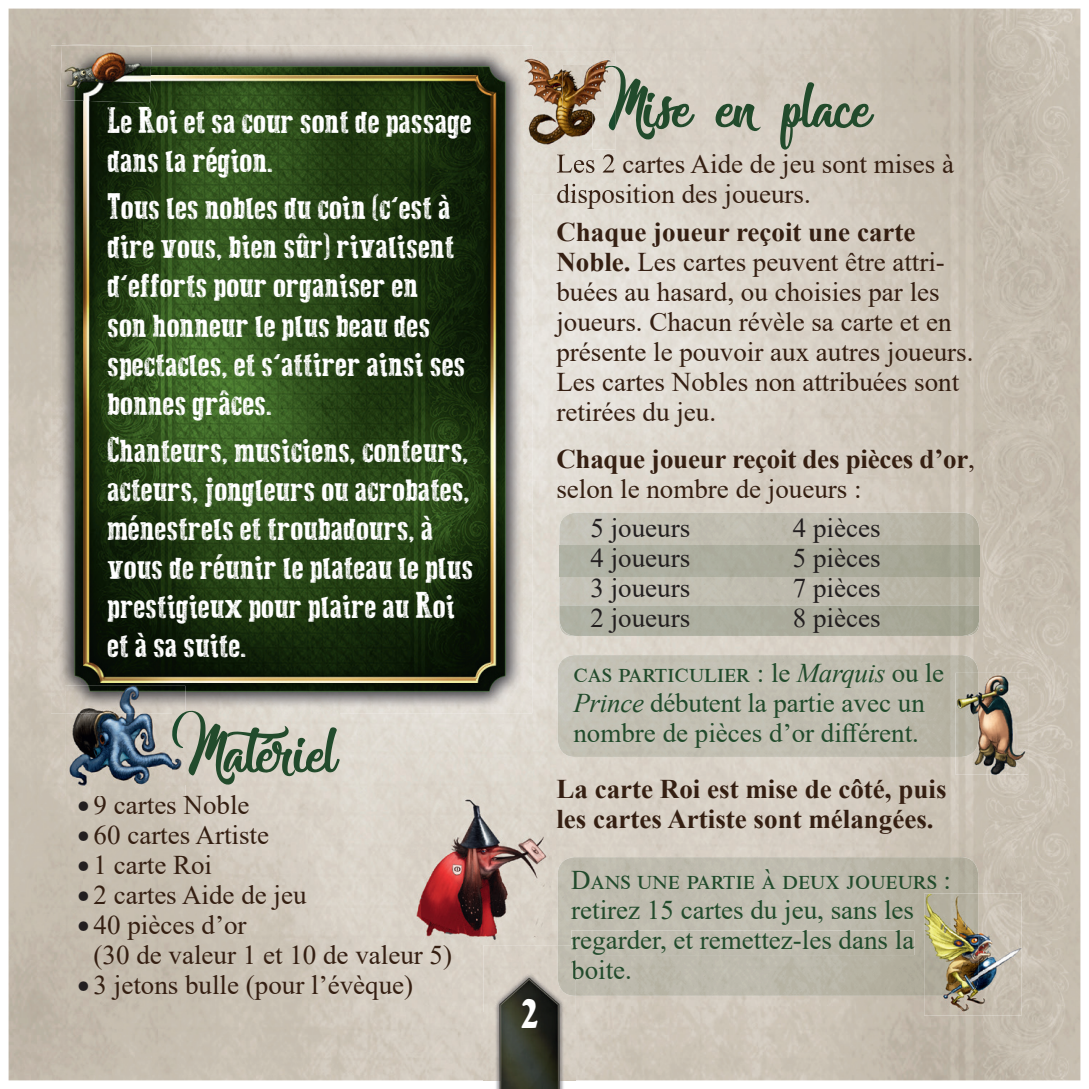
<style>
.page{position:relative;width:1089px;height:1089px;background:#fff}
.page>*{position:absolute;margin:0;border:0;box-sizing:border-box;transform-origin:0 0}
.t1{font:108px "Marguaritas";letter-spacing:.005em;color:#224b2c}
.t2{font:36px/39px "Dust West";color:#fff}
.t3{font:700 36px "Albert Text";color:#fff}
.t4{font:27px/30px "Times New Roman";color:#351f12}
.t5{font:27px/30px "Times New Roman";color:#224b2c}
.t6{font:700 27px/30px "Times New Roman";color:#351f12}
.t7{font:27px "Times New Roman";color:#231f20}
.s1{font-family:"Minion Pro";font-size:36px;color:#231f20}
.s2{font-weight:700}
.s3{font-weight:400}
.s4{color:#231f20}
.s5{font-style:italic}
</style>
<div class="page">
<img style="left:9px;top:9px;width:1071px;height:1071px">
<img style="left:51px;top:45px;width:481px;height:668px">
<img style="left:185px;top:711px;width:155px;height:2px">
<img style="left:559px;top:512px;width:420px;height:93px">
<img style="left:559px;top:546px;width:420px;height:30px">
<img style="left:559px;top:605px;width:420px;height:31px">
<img style="left:558px;top:655px;width:420px;height:102px">
<img style="left:558px;top:857px;width:420px;height:138px">
<img style="left:571px;top:930px;width:343px;height:25px">
<img style="left:575px;top:960px;width:55px;height:19px">
<img style="left:924px;top:893px;width:97px;height:122px">
<img style="left:924px;top:893px;width:54px;height:102px">
<img style="left:525px;top:51px;width:90px;height:144px">
<img style="left:592px;top:66px;width:23px;height:84px">
<img style="left:557px;top:154px;width:58px;height:24px">
<img style="left:557px;top:184px;width:58px;height:11px">
<img style="left:562px;top:65px;width:42px;height:44px">
<img style="left:62px;top:44px;width:49px;height:1px">
<img style="left:60px;top:45px;width:92px;height:58px">
<img style="left:955px;top:673px;width:73px;height:101px">
<img style="left:955px;top:673px;width:23px;height:84px">
<img style="left:406px;top:796px;width:145px;height:148px">
<img style="left:65px;top:685px;width:120px;height:111px">
<img style="left:172px;top:713px;width:13px;height:71px">
<svg style="left:172px;top:711px;width:13px;height:2px"></svg>
<img style="left:95px;top:795px;width:90px;height:1px">
<img style="left:483px;top:945px;width:92px;height:144px">
<img style="left:558px;top:945px;width:17px;height:50px">
<svg style="left:571px;top:945px;width:4px;height:10px"></svg>
<img style="left:571px;top:960px;width:4px;height:19px">
<h2 class="t2" style="left:107px;top:101px;width:366px">Le Roi et sa cour sont de passage</h2>
<h2 class="t2" style="left:107px;top:136px;width:345px;line-height:47.4px">dans la région.<br>Tous les nobles du coin (c’est à</h2>
<h2 class="t2" style="left:107px;top:227px;width:360px">dire vous, bien sûr) rivalisent d’efforts pour organiser en son honneur le plus beau des spectacles, et s’attirer ainsi ses bonnes grâces.</h2>
<h2 class="t2" style="left:107px;top:430px;width:368px">Chanteurs, musiciens, conteurs, acteurs, jongleurs ou acrobates, ménestrels et troubadours, à vous de réunir le plateau le plus prestigieux pour plaire au Roi et à sa suite.</h2>
<h1 class="t1" style="left:172px;top:691px;width:167px">Matériel</h1>
<p class="t4" style="left:77px;top:789px;width:174px"><span class="s1">•</span> 9 cartes Noble</p>
<p class="t4" style="left:77px;top:819px;width:194px"><span class="s1">•</span> 60 cartes Artiste</p>
<p class="t4" style="left:77px;top:849px;width:137px"><span class="s1">•</span> 1 carte Roi</p>
<p class="t4" style="left:77px;top:879px;width:231px"><span class="s1">•</span> 2 cartes Aide de jeu</p>
<p class="t4" style="left:94px;top:909px;width:360px;text-indent:-17px"><span class="s1">•</span> 40 pièces d’or<br>(30 de valeur 1 et 10 de valeur 5)</p>
<p class="t4" style="left:77px;top:969px;width:338px"><span class="s1">•</span> 3 jetons bulle (pour l’évèque)</p>
<h2 class="t3" style="left:521px;top:989px;width:18px">2</h2>
<h1 class="t1" style="left:592px;top:46px;width:280px">Mise en place</h1>
<p class="t4" style="left:556px;top:148px;width:399px">Les 2 cartes Aide de jeu sont mises à disposition des joueurs.</p>
<p class="t4" style="left:556px;top:216px;width:418px"><span class="s2">Chaque joueur reçoit une carte Noble.</span> Les cartes peuvent être attri&shy;buées au hasard, ou choisies par les joueurs. Chacun révèle sa carte et en présente le pouvoir aux autres joueurs.<br>Les cartes Nobles non attribuées sont retirées du jeu.</p>
<p class="t6" style="left:556px;top:443px;width:420px">Chaque joueur reçoit des pièces d’or<span class="s3">, selon le nombre de joueurs :</span></p>
<p class="t7" style="left:590px;top:508px;width:101px">5 joueurs</p>
<p class="t7" style="left:792px;top:508px;width:89px">4 pièces</p>
<p class="t7" style="left:590px;top:538px;width:101px">4 joueurs</p>
<p class="t7" style="left:792px;top:538px;width:89px">5 pièces</p>
<p class="t7" style="left:590px;top:568px;width:101px">3 joueurs</p>
<p class="t7" style="left:792px;top:568px;width:89px">7 pièces</p>
<p class="t7" style="left:590px;top:598px;width:101px">2 joueurs</p>
<p class="t5" style="left:573px;top:589px;width:372px;line-height:55.5px;text-indent:219px"><span class="s4">8 pièces<br></span>CAS PARTICULIER : le <span class="s5">Marquis</span> ou le</p>
<p class="t5" style="left:573px;top:687px;width:353px"><span class="s5">Prince</span> débutent la partie avec un nombre de pièces d’or différent.</p>
<p class="t6" style="left:556px;top:773px;width:391px">La carte Roi est mise de côté, puis les cartes Artiste sont mélangées.</p>
<p class="t5" style="left:571px;top:864px;width:381px">DANS UNE PARTIE À DEUX JOUEURS : retirez 15 cartes du jeu, sans les regarder, et remettez-les dans la boite.</p>
</div>
